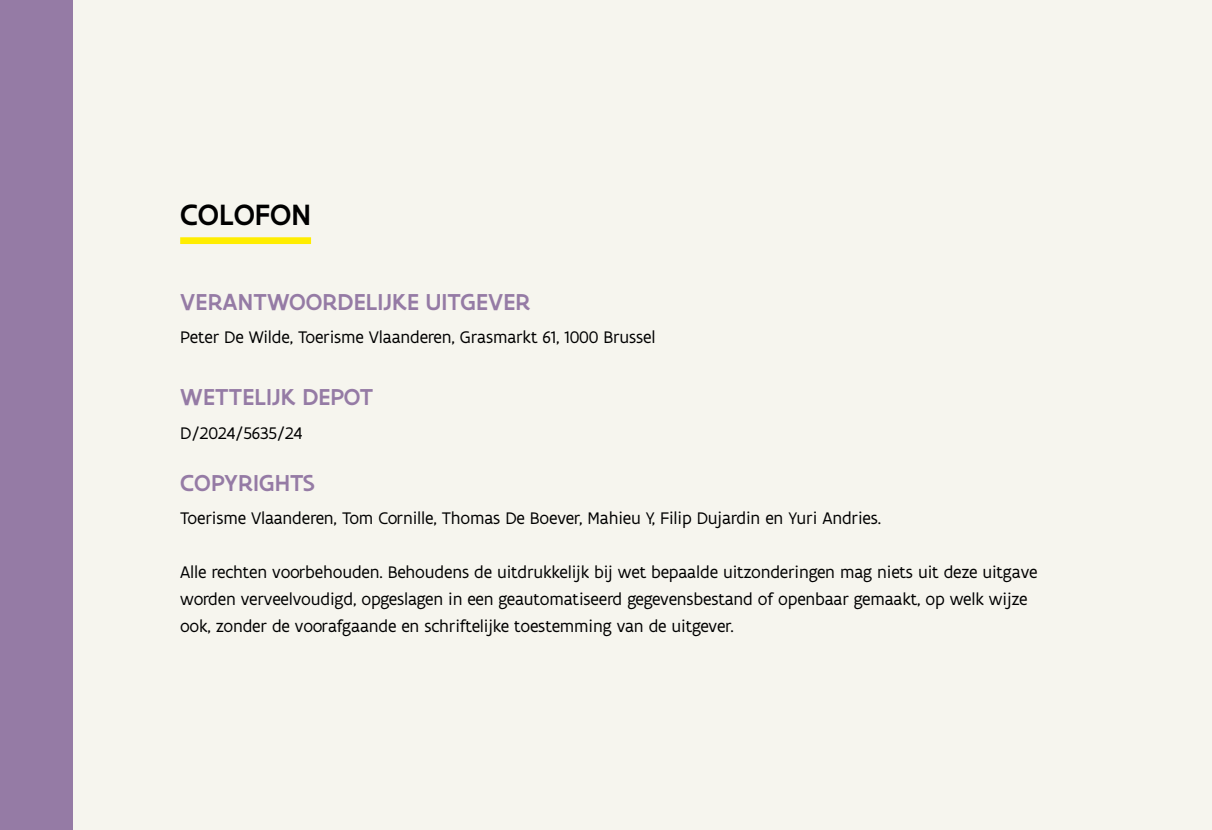
<style>
.page{position:relative;width:1212px;height:830px;background:#fff}
.page>*{position:absolute;margin:0;border:0;box-sizing:border-box;transform-origin:0 0}
.t1{font:500 31.5px "Flanders Art Sans";color:#000}
.t2{font:500 24.75px "Flanders Art Sans";letter-spacing:.005em;color:#957ba5}
.t3{font:18px/27px "Flanders Art Sans";letter-spacing:-.01em;color:#000}
</style>
<div class="page">
<div style="left:0;top:0;width:1212px;height:829px;background:#f6f5ee"></div>
<div style="left:180px;top:237px;width:131px;height:7px;background:#ffed00"></div>
<div style="left:0;top:0;width:72px;height:829px;background:#957ba5"></div>
<h1 class="t1" style="left:180px;top:194px;width:132px">COLOFON</h1>
<h2 class="t2" style="left:180px;top:286px;width:352px">VERANTWOORDELIJKE UITGEVER</h2>
<p class="t3" style="left:180px;top:324px;width:477px">Peter De Wilde, Toerisme Vlaanderen, Grasmarkt 61, 1000 Brussel</p>
<h2 class="t2" style="left:180px;top:381px;width:195px">WETTELIJK DEPOT</h2>
<p class="t3" style="left:180px;top:419px;width:124px">D/2024/5635/24</p>
<h2 class="t2" style="left:180px;top:467px;width:136px">COPYRIGHTS</h2>
<p class="t3" style="left:180px;top:504px;width:702px">Toerisme Vlaanderen, Tom Cornille, Thomas De Boever, Mahieu Y, Filip Dujardin en Yuri Andries.</p>
<p class="t3" style="left:180px;top:558px;width:859px">Alle rechten voorbehouden. Behoudens de uitdrukkelijk bij wet bepaalde uitzonderingen mag niets uit deze uitgave worden verveelvoudigd, opgeslagen in een geautomatiseerd gegevensbestand of openbaar gemaakt, op welk wijze ook, zonder de voorafgaande en schriftelijke toestemming van de uitgever.</p>
</div>
